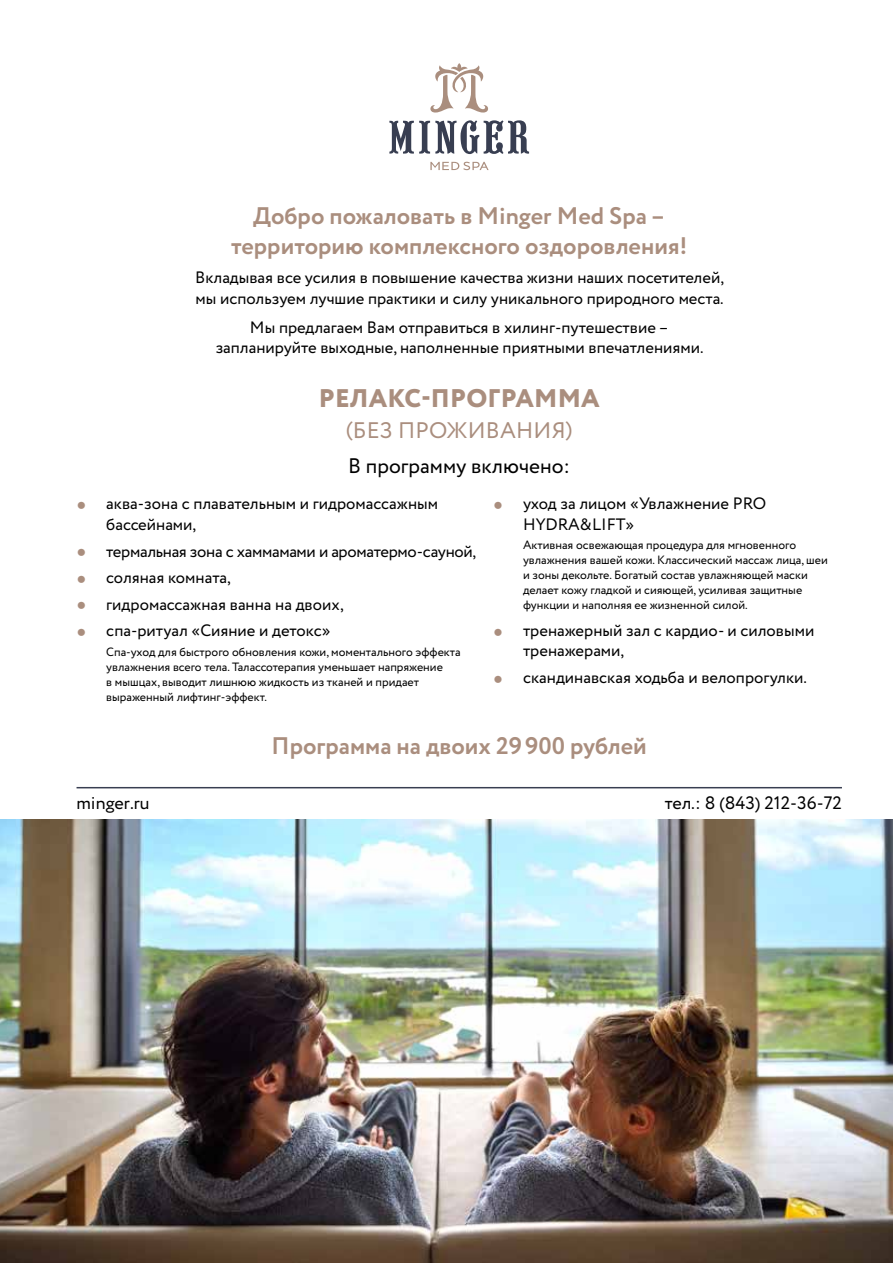
<style>
.page{position:relative;width:893px;height:1263px;background:#fff}
.page>*{position:absolute;margin:0;border:0;box-sizing:border-box;transform-origin:0 0}
.t1{font:800 25.5px "Circe";letter-spacing:.01em;color:#aa8e7e}
.t2{font:700 24px/30px "Circe";color:#aa8e7e;text-align:center}
.t3{font:22.5px "Circe";letter-spacing:.01em;color:#aa8e7e}
.t4{font:21px "Circe";color:#000}
.t5{font:18px "Circe";color:#000}
.t6{font:16.5px/20.7px "Circe";color:#000}
.t7{font:16.5px "Circe";letter-spacing:-.02em;color:#000}
.t8{font:12px/15px "Circe";color:#000}
.s1{font-family:"Arial";font-weight:700;color:#aa8e7e}
</style>
<div class="page">
<img style="left:0;top:820px;width:893px;height:443px">
<svg style="left:430px;top:63px;width:58px;height:50px"></svg>
<svg style="left:389px;top:120px;width:140px;height:34px"></svg>
<svg style="left:430px;top:162px;width:59px;height:8px"></svg>
<hr style="left:77px;top:787px;width:765px;height:1px;background:#383e51">
<h2 class="t2" style="left:231px;top:202px;width:458px">Добро пожаловать в Minger Med Spa – территорию комплексного оздоровления!</h2>
<p class="t6" style="left:195px;top:268px;width:530px">Вкладывая все усилия в повышение качества жизни наших посетителей, мы используем лучшие практики и силу уникального природного места.</p>
<p class="t6" style="left:216px;top:317px;width:489px;text-align:center">Мы предлагаем Вам отправиться в хилинг-путешествие – запланируйте выходные, наполненные приятными впечатлениями.</p>
<h1 class="t1" style="left:319px;top:380px;width:282px">РЕЛАКС-ПРОГРАММА</h1>
<h3 class="t3" style="left:346px;top:416px;width:228px">(БЕЗ ПРОЖИВАНИЯ)</h3>
<p class="t4" style="left:348px;top:452px;width:224px">В программу включено:</p>
<p class="t6" style="left:106px;top:494px;width:333px;text-indent:-30px"><span class="s1">●</span> аква-зона с плавательным и гидромассажным бассейнами,</p>
<p class="t7" style="left:77px;top:540px;width:401px"><span class="s1">●</span> термальная зона с хаммамами и ароматермо-сауной,</p>
<p class="t6" style="left:77px;top:568px;width:156px"><span class="s1">●</span> соляная комната,</p>
<p class="t6" style="left:77px;top:594px;width:269px"><span class="s1">●</span> гидромассажная ванна на двоих,</p>
<p class="t6" style="left:77px;top:621px;width:255px"><span class="s1">●</span> спа-ритуал «Сияние и детокс»</p>
<p class="t8" style="left:106px;top:644px;width:356px">Спа-уход для быстрого обновления кожи, моментального эффекта увлажнения всего тела. Талассотерапия уменьшает напряжение<br>в мышцах, выводит лишнюю жидкость из тканей и придает выраженный лифтинг-эффект.</p>
<p class="t6" style="left:523px;top:494px;width:245px;text-indent:-30px"><span class="s1">●</span> уход за лицом «Увлажнение PRO<br>HYDRA&amp;LIFT»</p>
<p class="t8" style="left:523px;top:538px;width:306px">Активная освежающая процедура для мгновенного увлажнения вашей кожи. Классический массаж лица, шеи и зоны декольте. Богатый состав увлажняющей маски делает кожу гладкой и сияющей, усиливая защитные функции и наполняя ее жизненной силой.</p>
<p class="t6" style="left:523px;top:620px;width:293px;text-indent:-30px"><span class="s1">●</span> тренажерный зал с кардио- и силовыми тренажерами,</p>
<p class="t6" style="left:493px;top:668px;width:315px"><span class="s1">●</span> скандинавская ходьба и велопрогулки.</p>
<p class="t5" style="left:77px;top:791px;width:75px">minger.ru</p>
<h2 class="t2" style="left:272px;top:732px;width:377px">Программа на двоих 29900 рублей</h2>
<p class="t5" style="left:665px;top:791px;width:178px">тел.: 8 (843) 212-36-72</p>
</div>
